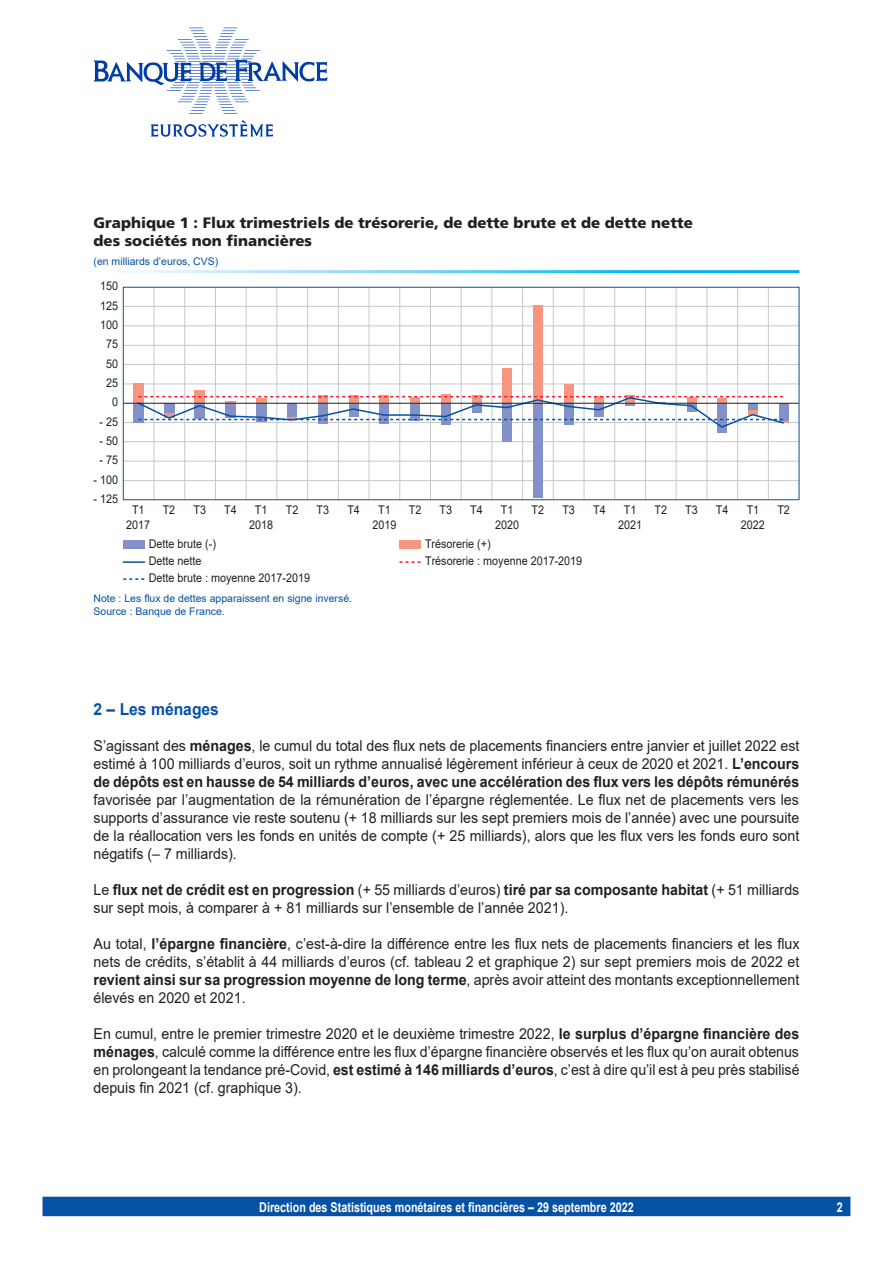
<style>
.page{position:relative;width:893px;height:1263px;background:#fff}
.page>*{position:absolute;margin:0;border:0;box-sizing:border-box;transform-origin:0 0}
.t1{font:700 16.5px "Arial";color:#0551a4;scale:.95 1}
.t2{font:15px/18px "Arial";color:#231f20;text-align:justify;scale:.95 1}
.t3{font:900 15px/18px "Frutiger LT Std";color:#231f20}
.t4{font:700 13.5px "Arial";color:#fff;scale:.8 1}
.t5{font:12px/14.4px "Arial";color:#231f20;text-align:center;scale:.9 1}
.t6{font:10.5px/12.6px "Arial";color:#0551a4}
.s1{font-weight:700}
</style>
<div class="page">
<div style="left:43px;top:1197px;width:807px;height:19px;background:#0551a4"></div>
<svg style="left:94px;top:28px;width:233px;height:86px"></svg>
<svg style="left:151px;top:120px;width:122px;height:17px"></svg>
<hr style="left:123px;top:480px;width:676px;height:1px;background:#c7c8ca">
<hr style="left:123px;top:461px;width:676px;height:1px;background:#c7c8ca">
<hr style="left:123px;top:441px;width:676px;height:1px;background:#c7c8ca">
<hr style="left:123px;top:422px;width:676px;height:1px;background:#c7c8ca">
<hr style="left:123px;top:384px;width:676px;height:1px;background:#c7c8ca">
<hr style="left:123px;top:364px;width:676px;height:1px;background:#c7c8ca">
<hr style="left:123px;top:345px;width:676px;height:1px;background:#c7c8ca">
<hr style="left:123px;top:325px;width:676px;height:1px;background:#c7c8ca">
<hr style="left:123px;top:306px;width:676px;height:1px;background:#c7c8ca">
<hr style="left:154px;top:287px;width:1px;height:213px;background:#c7c8ca">
<hr style="left:184px;top:287px;width:1px;height:213px;background:#c7c8ca">
<hr style="left:215px;top:287px;width:1px;height:213px;background:#c7c8ca">
<hr style="left:246px;top:287px;width:1px;height:213px;background:#c7c8ca">
<hr style="left:276px;top:287px;width:1px;height:213px;background:#c7c8ca">
<hr style="left:307px;top:287px;width:1px;height:213px;background:#c7c8ca">
<hr style="left:338px;top:287px;width:1px;height:213px;background:#c7c8ca">
<hr style="left:369px;top:287px;width:1px;height:213px;background:#c7c8ca">
<hr style="left:399px;top:287px;width:1px;height:213px;background:#c7c8ca">
<hr style="left:430px;top:287px;width:1px;height:213px;background:#c7c8ca">
<hr style="left:461px;top:287px;width:1px;height:213px;background:#c7c8ca">
<hr style="left:491px;top:287px;width:1px;height:213px;background:#c7c8ca">
<hr style="left:522px;top:287px;width:1px;height:213px;background:#c7c8ca">
<hr style="left:553px;top:287px;width:1px;height:213px;background:#c7c8ca">
<hr style="left:584px;top:287px;width:1px;height:213px;background:#c7c8ca">
<hr style="left:614px;top:287px;width:1px;height:213px;background:#c7c8ca">
<hr style="left:645px;top:287px;width:1px;height:213px;background:#c7c8ca">
<hr style="left:676px;top:287px;width:1px;height:213px;background:#c7c8ca">
<hr style="left:706px;top:287px;width:1px;height:213px;background:#c7c8ca">
<hr style="left:737px;top:287px;width:1px;height:213px;background:#c7c8ca">
<hr style="left:768px;top:287px;width:1px;height:213px;background:#c7c8ca">
<div style="left:123px;top:540px;width:22px;height:8px;background:#8391c9"></div>
<div style="left:400px;top:540px;width:21px;height:8px;background:#f59680"></div>
<svg style="left:400px;top:561px;width:21px;height:2px"></svg>
<svg style="left:123px;top:578px;width:22px;height:2px"></svg>
<hr style="left:123px;top:561px;width:22px;height:2px;background:#0551a4">
<div style="left:133px;top:403px;width:10px;height:20px;background:#8391c9"></div>
<div style="left:502px;top:403px;width:10px;height:39px;background:#8391c9"></div>
<div style="left:533px;top:403px;width:10px;height:95px;background:#8391c9"></div>
<div style="left:717px;top:403px;width:10px;height:29px;background:#8391c9"></div>
<div style="left:133px;top:383px;width:10px;height:20px;background:#f59680"></div>
<div style="left:195px;top:390px;width:10px;height:13px;background:#f59680"></div>
<div style="left:318px;top:395px;width:10px;height:8px;background:#f59680"></div>
<div style="left:349px;top:395px;width:9px;height:8px;background:#f59680"></div>
<div style="left:380px;top:395px;width:9px;height:8px;background:#f59680"></div>
<div style="left:441px;top:395px;width:10px;height:8px;background:#f59680"></div>
<div style="left:502px;top:368px;width:10px;height:35px;background:#f59680"></div>
<div style="left:533px;top:305px;width:10px;height:98px;background:#f59680"></div>
<div style="left:564px;top:384px;width:9px;height:19px;background:#f59680"></div>
<div style="left:625px;top:395px;width:10px;height:8px;background:#f59680"></div>
<svg style="left:136px;top:396px;width:652px;height:33px"></svg>
<hr style="left:123px;top:403px;width:676px;height:1px;background:#231f20">
<p class="t3" style="left:94px;top:214px;width:601px">Graphique 1 : Flux trimestriels de trésorerie, de dette brute et de dette nette des sociétés non financières</p>
<p class="t6" style="left:94px;top:255px;width:126px">(en milliards d’euros, CVS)</p>
<p class="t5" style="left:100px;top:276px;width:22px;line-height:19.4px;text-align:left">150<br>125</p>
<p class="t5" style="left:106px;top:337px;width:15px">75</p>
<p class="t5" style="left:106px;top:375px;width:15px">25</p>
<p class="t5" style="left:100px;top:318px;width:22px">100</p>
<p class="t5" style="left:106px;top:356px;width:15px">50</p>
<p class="t5" style="left:112px;top:395px;width:8px">0</p>
<p class="t5" style="left:100px;top:414px;width:22px">- 25</p>
<p class="t5" style="left:100px;top:433px;width:22px">- 50</p>
<p class="t5" style="left:100px;top:453px;width:22px">- 75</p>
<p class="t5" style="left:94px;top:472px;width:29px">- 100</p>
<p class="t5" style="left:94px;top:491px;width:29px">- 125</p>
<p class="t5" style="left:163px;top:503px;width:15px">T2</p>
<p class="t5" style="left:193px;top:503px;width:15px">T3</p>
<p class="t5" style="left:224px;top:503px;width:15px">T4</p>
<p class="t5" style="left:249px;top:503px;width:28px">T1<br>2018</p>
<p class="t5" style="left:286px;top:503px;width:15px">T2</p>
<p class="t5" style="left:317px;top:503px;width:15px">T3</p>
<p class="t5" style="left:347px;top:503px;width:15px">T4</p>
<p class="t5" style="left:372px;top:503px;width:28px">T1<br>2019</p>
<p class="t5" style="left:409px;top:503px;width:15px">T2</p>
<p class="t5" style="left:439px;top:503px;width:15px">T3</p>
<p class="t5" style="left:470px;top:503px;width:15px">T4</p>
<p class="t5" style="left:495px;top:503px;width:28px">T1<br>2020</p>
<p class="t5" style="left:624px;top:503px;width:15px">T1</p>
<p class="t5" style="left:654px;top:503px;width:15px">T2</p>
<p class="t5" style="left:685px;top:503px;width:15px">T3</p>
<p class="t5" style="left:716px;top:503px;width:15px">T4</p>
<p class="t5" style="left:777px;top:503px;width:15px">T2</p>
<p class="t5" style="left:532px;top:503px;width:15px">T2</p>
<p class="t5" style="left:562px;top:503px;width:15px">T3</p>
<p class="t5" style="left:593px;top:503px;width:15px">T4</p>
<p class="t5" style="left:741px;top:503px;width:28px">T1<br>2022</p>
<p class="t5" style="left:126px;top:503px;width:28px">T1<br>2017</p>
<p class="t5" style="left:149px;top:537px;width:76px">Dette brute (-)</p>
<p class="t5" style="left:425px;top:535px;width:176px;line-height:17px;text-align:left">Trésorerie (+)<br>Trésorerie : moyenne 2017-2019</p>
<p class="t5" style="left:149px;top:571px;width:181px">Dette brute : moyenne 2017-2019</p>
<p class="t5" style="left:618px;top:517px;width:28px">2021</p>
<p class="t5" style="left:149px;top:554px;width:60px">Dette nette</p>
<p class="t6" style="left:94px;top:592px;width:260px">Note : Les flux de dettes apparaissent en signe inversé.<br>Source : Banque de France.</p>
<p class="t1" style="left:94px;top:698px;width:134px">2 – Les ménages</p>
<p class="t2" style="left:94px;top:737px;width:744px">S’agissant des <span class="s1">ménages</span>, le cumul du total des flux nets de placements financiers entre janvier et juillet 2022 est estimé à 100 milliards d’euros, soit un rythme annualisé légèrement inférieur à ceux de 2020 et 2021. <span class="s1">L’encours de dépôts est en hausse de 54 milliards d’euros, avec une accélération des flux vers les dépôts rémunérés</span></p>
<p class="t2" style="left:94px;top:791px;width:744px">favorisée par l’augmentation de la rémunération de l’épargne réglementée. Le flux net de placements vers les supports d’assurance vie reste soutenu (+ 18 milliards sur les sept premiers mois de l’année) avec une poursuite de la réallocation vers les fonds en unités de compte (+ 25 milliards), alors que les flux vers les fonds euro sont négatifs (– 7 milliards).</p>
<p class="t2" style="left:94px;top:881px;width:744px">Le <span class="s1">flux net de crédit est en progression</span> (+ 55 milliards d’euros) <span class="s1">tiré par sa composante habitat</span> (+ 51 milliards sur sept mois, à comparer à + 81 milliards sur l’ensemble de l’année 2021).</p>
<p class="t2" style="left:94px;top:935px;width:745px">Au total, <span class="s1">l’épargne financière</span>, c’est‑à‑dire la différence entre les flux nets de placements financiers et les flux nets de crédits, s’établit à 44 milliards d’euros (cf. tableau 2 et graphique 2) sur sept premiers mois de 2022 et <span class="s1">revient ainsi sur sa progression moyenne de long terme</span>, après avoir atteint des montants exceptionnellement élevés en 2020 et 2021.</p>
<p class="t2" style="left:94px;top:1025px;width:745px">En cumul, entre le premier trimestre 2020 et le deuxième trimestre 2022, <span class="s1">le surplus d’épargne financière des ménages</span>, calculé comme la différence entre les flux d’épargne financière observés et les flux qu’on aurait obtenus en prolongeant la tendance pré-Covid, <span class="s1">est estimé à 146 milliards d’euros</span>, c’est à dire qu’il est à peu près stabilisé depuis fin 2021 (cf. graphique 3).</p>
<p class="t4" style="left:259px;top:1197px;width:470px">Direction des Statistiques monétaires et financières – 29 septembre 2022</p>
<p class="t4" style="left:837px;top:1197px;width:9px">2</p>
</div>
